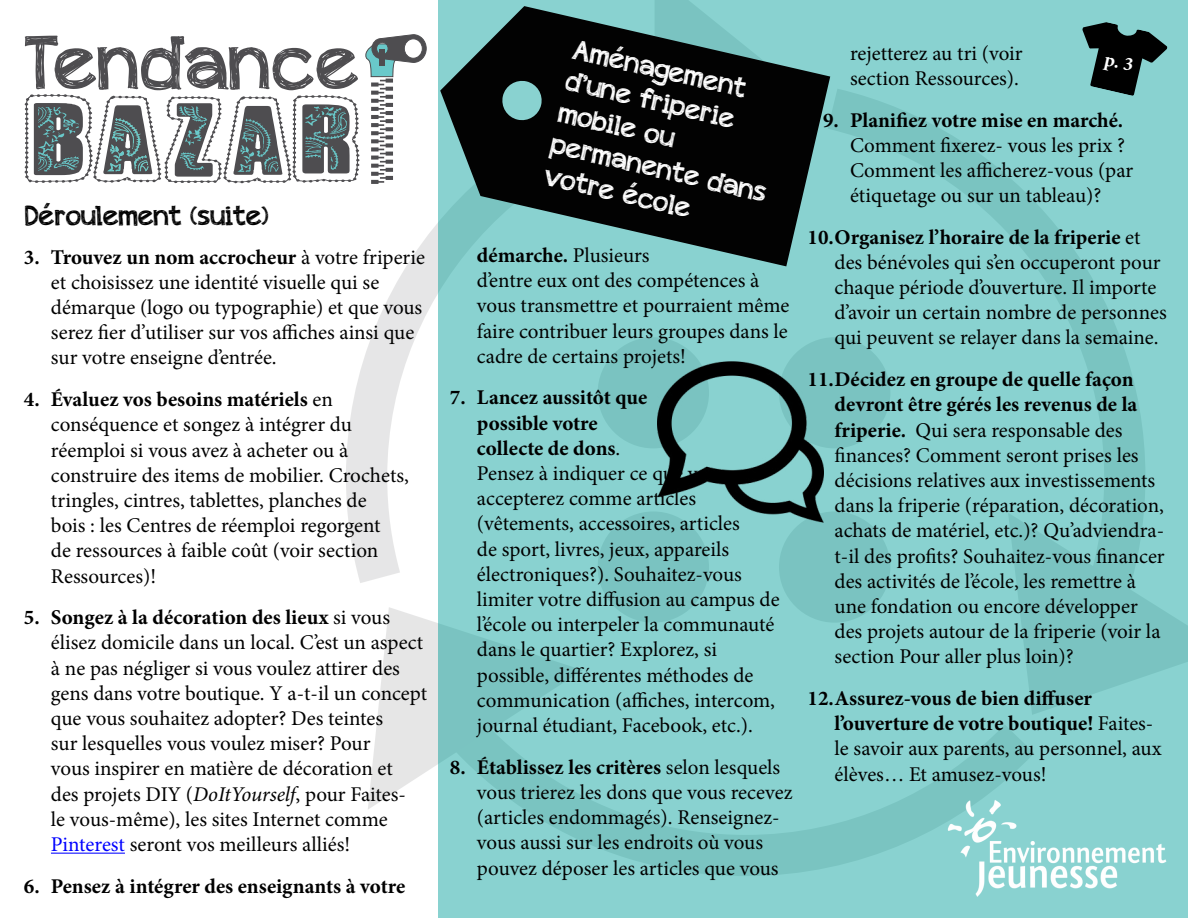
<style>
.page{position:relative;width:1188px;height:918px;background:#fff}
.page>*{position:absolute;margin:0;border:0;box-sizing:border-box;transform-origin:0 0}
.t1{font:74.4px "appleberry";letter-spacing:.01em;color:#4e4d50}
.t2{font:27px/32.4px "appleberry";color:#fff}
.t3{font:27px "appleberry";color:#000}
.t4{font:21px/25.2px "Minion Pro";color:#000}
.t5{font:700 21px "Minion Pro";color:#000}
.s1{font-weight:700}
.s2{font-style:italic}
.s3{color:#00f}
</style>
<div class="page">
<div style="left:438px;top:0;width:750px;height:918px;background:linear-gradient(to right,#86cfcd,#86cfcd)"></div>
<img style="left:944px;top:793px;width:227px;height:103px">
<svg style="left:407px;top:0;width:496px;height:384px;background:#5c8786"></svg>
<svg style="left:365px;top:34px;width:62px;height:150px"></svg>
<div style="left:379px;top:49px;width:6px;height:16px;background:#4e4d50"></div>
<svg style="left:25px;top:94px;width:334px;height:89px"></svg>
<hr style="left:51px;top:853px;width:74px;height:1px;background:#00f">
<img style="left:657px;top:361px;width:167px;height:162px">
<svg style="left:1082px;top:22px;width:85px;height:74px;background:#3a5958"></svg>
<h1 class="t1" style="left:25px;top:10px;width:335px">Tendance</h1>
<p class="t3" style="left:25px;top:197px;width:245px">Déroulement (suite)</p>
<p class="t4" style="left:51px;top:244px;width:376px;text-indent:-27px"><span class="s1">3. Trouvez un nom accrocheur</span> à votre friperie et choisissez une identité visuelle qui se démarque (logo ou typographie) et que vous serez fier d’utiliser sur vos affiches ainsi que sur votre enseigne d’entrée.</p>
<p class="t4" style="left:51px;top:387px;width:359px;text-indent:-27px"><span class="s1">4. Évaluez vos besoins matériels</span> en conséquence et songez à intégrer du réemploi si vous avez à acheter ou à construire des items de mobilier. Crochets, tringles, cintres, tablettes, planches de<br>bois : les Centres de réemploi regorgent<br>de ressources à faible coût (voir section Ressources)!</p>
<p class="t4" style="left:51px;top:605px;width:378px;text-indent:-27px"><span class="s1">5. Songez à la décoration des lieux</span> si vous élisez domicile dans un local. C’est un aspect à ne pas négliger si vous voulez attirer des gens dans votre boutique. Y a-t-il un concept que vous souhaitez adopter? Des teintes<br>sur lesquelles vous voulez miser? Pour<br>vous inspirer en matière de décoration et<br>des projets DIY (<span class="s2">DoItYourself</span>, pour Faites-<br>le vous-même), les sites Internet comme <span class="s3">Pinterest</span> seront vos meilleurs alliés!</p>
<p class="t5" style="left:24px;top:871px;width:383px">6. Pensez à intégrer des enseignants à votre</p>
<p class="t2" style="left:577px;top:33px;width:222px;rotate:13deg">Aménagement d’une friperie mobile ou permanente dans votre école</p>
<p class="t4" style="left:477px;top:243px;width:314px"><span class="s1">démarche.</span> Plusieurs<br>d’entre eux ont des compétences à vous transmettre et pourraient même faire contribuer leurs groupes dans le cadre de certains projets!</p>
<p class="t4" style="left:477px;top:385px;width:304px;text-indent:-27px"><span class="s1">7. Lancez aussitôt que<br>possible votre<br>collecte de dons</span>.<br>Pensez à indiquer ce que vous accepterez comme articles (vêtements, accessoires, articles<br>de sport, livres, jeux, appareils électroniques?). Souhaitez-vous limiter votre diffusion au campus de l’école ou interpeler la communauté dans le quartier? Explorez, si possible, différentes méthodes de communication (affiches, intercom, journal étudiant, Facebook, etc.).</p>
<p class="t4" style="left:477px;top:755px;width:317px;text-indent:-27px"><span class="s1">8. Établissez les critères</span> selon lesquels vous trierez les dons que vous recevez (articles endommagés). Renseignez&shy;vous aussi sur les endroits où vous pouvez déposer les articles que vous</p>
<p class="t4" style="left:850px;top:40px;width:174px">rejetterez au tri (voir section Ressources).</p>
<p class="t5" style="left:823px;top:105px;width:302px">9. Planifiez votre mise en marché.</p>
<p class="t4" style="left:850px;top:133px;width:285px">Comment fixerez- vous les prix ?<br>Comment les afficherez-vous (par étiquetage ou sur un tableau)?</p>
<p class="t4" style="left:835px;top:224px;width:334px;text-indent:-27px"><span class="s1">10.Organisez l’horaire de la friperie</span> et des bénévoles qui s’en occuperont pour chaque période d’ouverture. Il importe d’avoir un certain nombre de personnes qui peuvent se relayer dans la semaine.</p>
<p class="t4" style="left:835px;top:367px;width:332px;text-indent:-27px"><span class="s1">11.Décidez en groupe de quelle façon devront être gérés les revenus de la friperie.</span> Qui sera responsable des finances? Comment seront prises les décisions relatives aux investissements dans la friperie (réparation, décoration, achats de matériel, etc.)? Qu’adviendra&shy;t-il des profits? Souhaitez-vous financer des activités de l’école, les remettre à une fondation ou encore développer des projets autour de la friperie (voir la section Pour aller plus loin)?</p>
<p class="t4" style="left:835px;top:686px;width:329px;text-indent:-27px"><span class="s1">12.Assurez-vous de bien diffuser l’ouverture de votre boutique!</span> Faites&shy;le savoir aux parents, au personnel, aux élèves… Et amusez-vous!</p>
</div>
